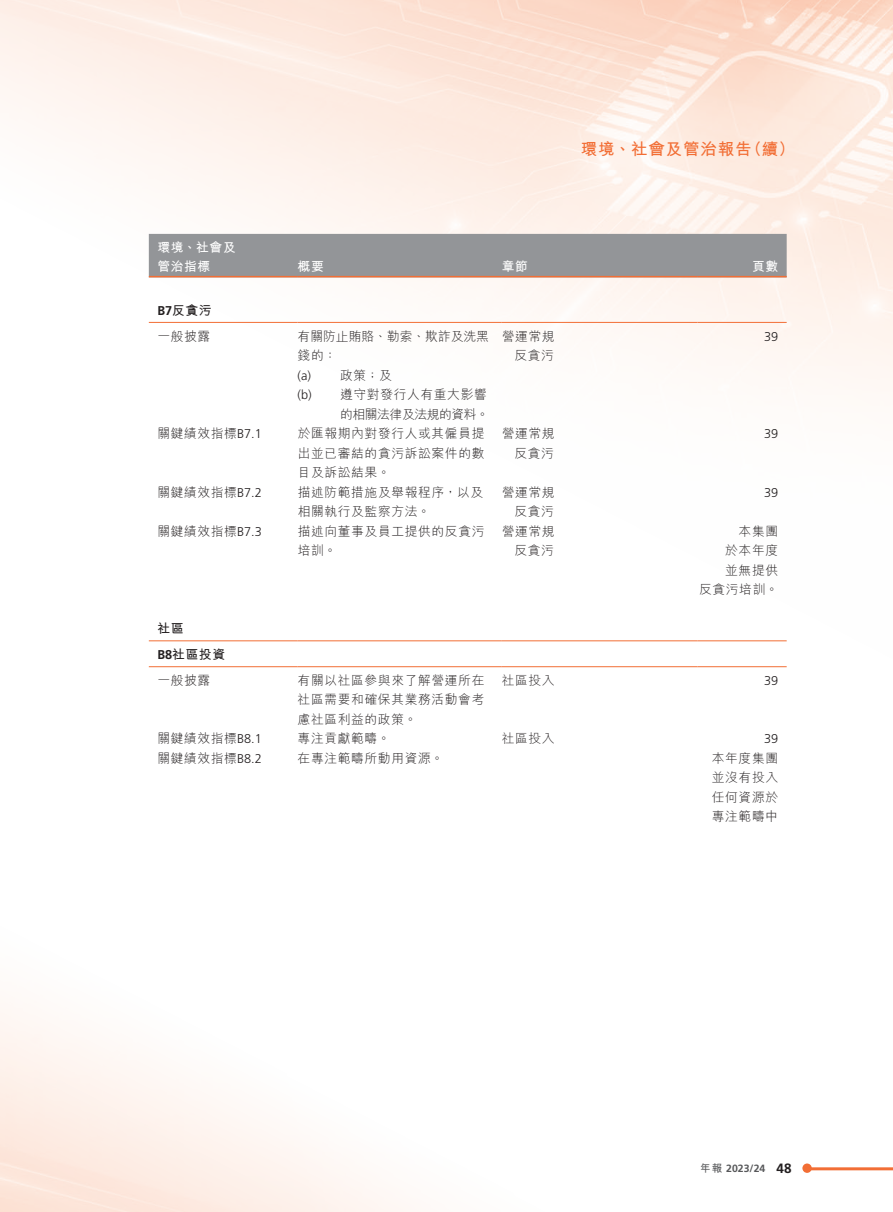
<style>
.page{position:relative;width:893px;height:1212px;background:#fff}
.page>*{position:absolute;margin:0;border:0;box-sizing:border-box;transform-origin:0 0}
.t1{font:700 16.5px "M Hei HK";letter-spacing:.05em;color:#f26e35}
.t2{font:700 13.5px "Frutiger LT Std";color:#231f20}
.t3{font:300 12.75px/19.5px "M Hei HK";letter-spacing:.05em;color:#231f20;text-align:right}
.t4{font:700 12.75px "M Hei HK";letter-spacing:.05em;color:#fff}
.t5{font:300 12.75px "Frutiger LT Std";color:#231f20}
.t6{font:300 12.75px "M Hei HK";color:#231f20}
.t7{font:700 12.75px/26px "M Hei HK";letter-spacing:.05em;color:#231f20}
.t8{font:300 12.75px "M Hei HK";letter-spacing:-.03em;color:#231f20}
.t9{font:700 10.5px "Frutiger LT Std";color:#57585a}
.s1{font-family:"Frutiger LT Std"}
.s2{font-family:"M Hei HK"}
</style>
<div class="page">
<img style="left:0;top:0;width:893px;height:668px">
<hr style="left:807px;top:1167px;width:86px;height:3px;background:#f26e35">
<div style="left:802px;top:1163px;width:10px;height:10px;background:#f26e35;border-radius:50%"></div>
<div style="left:149px;top:234px;width:638px;height:42px;background:#939598"></div>
<hr style="left:149px;top:276px;width:149px;height:1px;background:#f26e35">
<hr style="left:298px;top:276px;width:204px;height:1px;background:#f26e35">
<hr style="left:502px;top:276px;width:195px;height:1px;background:#f26e35">
<hr style="left:697px;top:276px;width:90px;height:1px;background:#f26e35">
<hr style="left:149px;top:322px;width:149px;height:1px;background:#f26e35">
<hr style="left:298px;top:322px;width:204px;height:1px;background:#f26e35">
<hr style="left:502px;top:322px;width:195px;height:1px;background:#f26e35">
<hr style="left:697px;top:322px;width:90px;height:1px;background:#f26e35">
<hr style="left:149px;top:640px;width:149px;height:1px;background:#f26e35">
<hr style="left:298px;top:640px;width:204px;height:1px;background:#f26e35">
<hr style="left:502px;top:640px;width:195px;height:1px;background:#f26e35">
<hr style="left:697px;top:640px;width:90px;height:1px;background:#f26e35">
<hr style="left:149px;top:666px;width:149px;height:1px;background:#f26e35">
<hr style="left:298px;top:666px;width:204px;height:1px;background:#f26e35">
<hr style="left:502px;top:666px;width:195px;height:1px;background:#f26e35">
<hr style="left:697px;top:666px;width:90px;height:1px;background:#f26e35">
<p class="t1" style="left:581px;top:137px;width:172px">環境、社會及管治報告</p>
<p class="t1" style="left:745px;top:137px;width:51px">（續(</p>
<p class="t4" style="left:157px;top:238px;width:80px">環境、社會及</p>
<p class="t4" style="left:157px;top:257px;width:54px">管治指標</p>
<p class="t7" style="left:157px;top:296px;width:56px"><span class="s1">B7</span>反貪污</p>
<p class="t4" style="left:298px;top:257px;width:28px">概要</p>
<p class="t4" style="left:502px;top:257px;width:28px">章節</p>
<p class="t4" style="left:752px;top:257px;width:28px">頁數</p>
<p class="t3" style="left:157px;top:326px;width:54px">一般披露</p>
<p class="t6" style="left:298px;top:327px;width:193px">有關防止賄賂、勒索、欺詐及洗黑</p>
<p class="t3" style="left:298px;top:345px;width:40px">錢的：</p>
<p class="t3" style="left:502px;top:326px;width:54px">營運常規反貪污</p>
<p class="t5" style="left:764px;top:329px;width:16px">39</p>
<p class="t5" style="left:298px;top:368px;width:15px">a( )</p>
<p class="t3" style="left:340px;top:365px;width:53px">政策；及</p>
<p class="t5" style="left:298px;top:387px;width:16px">b( )</p>
<p class="t3" style="left:340px;top:384px;width:148px">遵守對發行人有重大影響</p>
<p class="t8" style="left:340px;top:405px;width:150px">的相關法律及法規的資料。</p>
<p class="t3" style="left:157px;top:423px;width:106px">關鍵績效指標<span class="s1">B7.1</span></p>
<p class="t3" style="left:298px;top:423px;width:188px">於匯報期內對發行人或其僱員提</p>
<p class="t3" style="left:298px;top:443px;width:188px;text-align:left">出並已審結的貪污訴訟案件的數目及訴訟結果。</p>
<p class="t3" style="left:502px;top:423px;width:54px">營運常規反貪污</p>
<p class="t5" style="left:764px;top:426px;width:16px">39</p>
<p class="t3" style="left:157px;top:482px;width:106px">關鍵績效指標<span class="s1">B7.2</span></p>
<p class="t3" style="left:298px;top:482px;width:187px">描述防範措施及舉報程序，以及</p>
<p class="t3" style="left:298px;top:501px;width:134px">相關執行及監察方法。</p>
<p class="t3" style="left:502px;top:482px;width:54px">營運常規反貪污</p>
<p class="t5" style="left:764px;top:485px;width:16px">39</p>
<p class="t3" style="left:157px;top:521px;width:106px">關鍵績效指標<span class="s1">B7.3</span></p>
<p class="t3" style="left:298px;top:521px;width:188px">描述向董事及員工提供的反貪污</p>
<p class="t3" style="left:298px;top:540px;width:40px">培訓。</p>
<p class="t3" style="left:502px;top:521px;width:54px">營運常規反貪污</p>
<p class="t3" style="left:699px;top:521px;width:81px">本集團<br>於本年度<br>並無提供<br>反貪污培訓。</p>
<p class="t7" style="left:157px;top:614px;width:69px">社區<br><span class="s1">B8</span>社區投資</p>
<p class="t3" style="left:157px;top:670px;width:54px">一般披露</p>
<p class="t3" style="left:298px;top:670px;width:188px">有關以社區參與來了解營運所在</p>
<p class="t3" style="left:502px;top:670px;width:54px">社區投入</p>
<p class="t5" style="left:764px;top:673px;width:16px">39</p>
<p class="t3" style="left:298px;top:689px;width:188px;text-align:left">社區需要和確保其業務活動會考慮社區利益的政策。</p>
<p class="t3" style="left:157px;top:728px;width:106px">關鍵績效指標<span class="s1">B8.1</span></p>
<p class="t3" style="left:298px;top:728px;width:94px">專注貢獻範疇。</p>
<p class="t3" style="left:502px;top:728px;width:54px">社區投入</p>
<p class="t5" style="left:764px;top:732px;width:16px">39</p>
<p class="t3" style="left:157px;top:748px;width:106px">關鍵績效指標<span class="s1">B8.2</span></p>
<p class="t3" style="left:298px;top:748px;width:147px">在專注範疇所動用資源。</p>
<p class="t3" style="left:712px;top:748px;width:68px">本年度集團</p>
<p class="t3" style="left:712px;top:767px;width:68px;text-align:justify">並沒有投入任何資源於專注範疇中</p>
<p class="t9" style="left:700px;top:1162px;width:67px"><span class="s2">年報</span> 2023/24</p>
<p class="t2" style="left:777px;top:1160px;width:17px">48</p>
</div>
